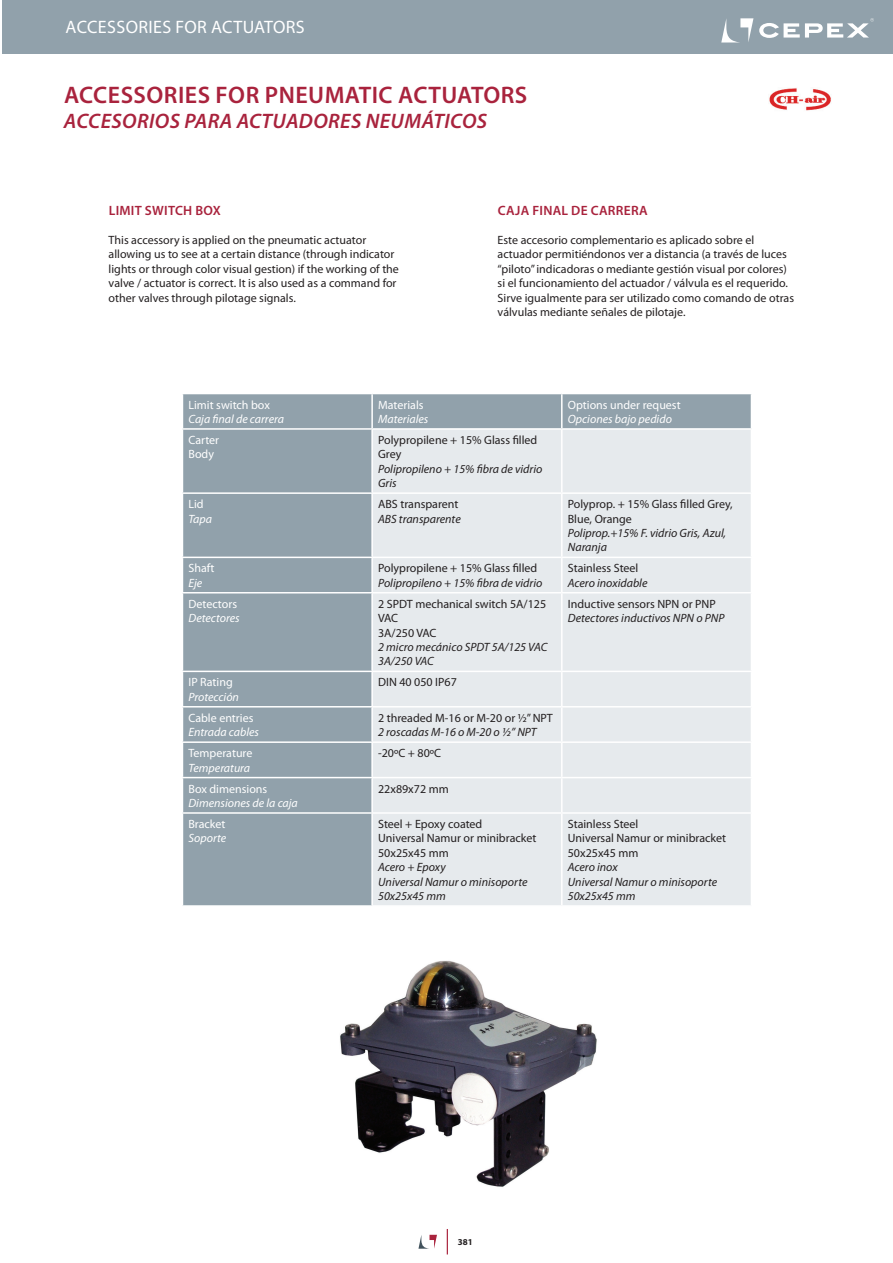
<style>
.page{position:relative;width:893px;height:1263px;background:#fff}
.page>*{position:absolute;margin:0;border:0;box-sizing:border-box;transform-origin:0 0}
.t1{font:600 24px "Myriad Pro";letter-spacing:.02em;color:#a9233d}
.t2{font:italic 600 21px "Myriad Pro";letter-spacing:.02em;color:#a9233d}
.t3{font:18px "Myriad Pro";letter-spacing:.02em;color:#fff}
.t4{font:600 13.5px "Myriad Pro";letter-spacing:.02em;color:#a9233d}
.t5{font:12px/14.4px "Myriad Pro";color:#231f20}
.t6{font:italic 12px/14.4px "Myriad Pro";color:#231f20}
.t7{font:italic 12px "Myriad Pro";color:#fff}
.t8{font:12px/14.4px "Myriad Pro";color:#fff}
.t9{font:700 9px "Myriad Pro";color:#231f20}
</style>
<div class="page">
<div style="left:2px;top:0;width:891px;height:54px;background:#91a1ab"></div>
<svg style="left:418px;top:1235px;width:19px;height:14px"></svg>
<svg style="left:447px;top:1229px;width:1px;height:25px"></svg>
<svg style="left:721px;top:18px;width:32px;height:25px"></svg>
<svg style="left:759px;top:18px;width:115px;height:20px"></svg>
<div style="left:183px;top:394px;width:568px;height:511px;background:#91a1ab"></div>
<div style="left:373px;top:430px;width:378px;height:475px;background:#e6eaed"></div>
<hr style="left:371px;top:394px;width:2px;height:34px;background:#fff">
<hr style="left:561px;top:394px;width:2px;height:34px;background:#fff">
<hr style="left:182px;top:428px;width:190px;height:2px;background:#fff">
<hr style="left:372px;top:428px;width:190px;height:2px;background:#fff">
<hr style="left:371px;top:430px;width:2px;height:62px;background:#fff">
<hr style="left:562px;top:428px;width:190px;height:2px;background:#fff">
<hr style="left:561px;top:430px;width:2px;height:62px;background:#fff">
<hr style="left:182px;top:492px;width:190px;height:2px;background:#fff">
<hr style="left:372px;top:492px;width:190px;height:2px;background:#fff">
<hr style="left:371px;top:494px;width:2px;height:63px;background:#fff">
<hr style="left:562px;top:492px;width:190px;height:2px;background:#fff">
<hr style="left:561px;top:494px;width:2px;height:63px;background:#fff">
<hr style="left:182px;top:557px;width:190px;height:1px;background:#fff">
<hr style="left:372px;top:557px;width:190px;height:1px;background:#fff">
<hr style="left:371px;top:558px;width:2px;height:34px;background:#fff">
<hr style="left:562px;top:557px;width:190px;height:1px;background:#fff">
<hr style="left:561px;top:558px;width:2px;height:34px;background:#fff">
<hr style="left:182px;top:592px;width:190px;height:1px;background:#fff">
<hr style="left:372px;top:592px;width:190px;height:1px;background:#fff">
<hr style="left:371px;top:593px;width:2px;height:78px;background:#fff">
<hr style="left:562px;top:592px;width:190px;height:1px;background:#fff">
<hr style="left:561px;top:593px;width:2px;height:78px;background:#fff">
<hr style="left:182px;top:671px;width:190px;height:1px;background:#fff">
<hr style="left:372px;top:671px;width:190px;height:1px;background:#fff">
<hr style="left:371px;top:672px;width:2px;height:34px;background:#fff">
<hr style="left:562px;top:671px;width:190px;height:1px;background:#fff">
<hr style="left:561px;top:672px;width:2px;height:34px;background:#fff">
<hr style="left:182px;top:706px;width:190px;height:1px;background:#fff">
<hr style="left:372px;top:706px;width:190px;height:1px;background:#fff">
<hr style="left:371px;top:707px;width:2px;height:34px;background:#fff">
<hr style="left:562px;top:706px;width:190px;height:1px;background:#fff">
<hr style="left:561px;top:707px;width:2px;height:34px;background:#fff">
<hr style="left:182px;top:741px;width:190px;height:2px;background:#fff">
<hr style="left:372px;top:741px;width:190px;height:2px;background:#fff">
<hr style="left:371px;top:743px;width:2px;height:34px;background:#fff">
<hr style="left:562px;top:741px;width:190px;height:2px;background:#fff">
<hr style="left:561px;top:743px;width:2px;height:34px;background:#fff">
<hr style="left:182px;top:777px;width:190px;height:1px;background:#fff">
<hr style="left:372px;top:777px;width:190px;height:1px;background:#fff">
<hr style="left:371px;top:778px;width:2px;height:34px;background:#fff">
<hr style="left:562px;top:777px;width:190px;height:1px;background:#fff">
<hr style="left:561px;top:778px;width:2px;height:34px;background:#fff">
<hr style="left:182px;top:812px;width:190px;height:2px;background:#fff">
<hr style="left:372px;top:812px;width:190px;height:2px;background:#fff">
<hr style="left:371px;top:814px;width:2px;height:91px;background:#fff">
<hr style="left:562px;top:812px;width:190px;height:2px;background:#fff">
<hr style="left:561px;top:814px;width:2px;height:91px;background:#fff">
<img style="left:340px;top:960px;width:257px;height:227px">
<img style="left:769px;top:88px;width:62px;height:23px">
<h3 class="t3" style="left:66px;top:16px;width:241px">ACCESSORIES FOR ACTUATORS</h3>
<h1 class="t1" style="left:64px;top:80px;width:465px">ACCESSORIES FOR PNEUMATIC ACTUATORS</h1>
<h2 class="t2" style="left:64px;top:108px;width:425px">ACCESORIOS PARA ACTUADORES NEUMÁTICOS</h2>
<p class="t4" style="left:109px;top:202px;width:114px">LIMIT SWITCH BOX</p>
<p class="t5" style="left:109px;top:233px;width:292px">This accessory is applied on the pneumatic actuator allowing us to see at a certain distance (through indicator lights or through color visual gestion) if the working of the valve / actuator is correct. It is also used as a command for other valves through pilotage signals.</p>
<p class="t4" style="left:498px;top:202px;width:151px">CAJA FINAL DE CARRERA</p>
<p class="t5" style="left:498px;top:233px;width:298px">Este accesorio complementario es aplicado sobre el actuador permitiéndonos ver a distancia (a través de luces “piloto” indicadoras o mediante gestión visual por colores) si el funcionamiento del actuador / válvula es el requerido.<br>Sirve igualmente para ser utilizado como comando de otras válvulas mediante señales de pilotaje.</p>
<p class="t8" style="left:188px;top:397px;width:83px">Limit switch box</p>
<p class="t7" style="left:188px;top:411px;width:97px">Caja final de carrera</p>
<p class="t8" style="left:378px;top:397px;width:47px">Materials</p>
<p class="t7" style="left:378px;top:411px;width:52px">Materiales</p>
<p class="t8" style="left:568px;top:397px;width:114px">Options under request</p>
<p class="t7" style="left:568px;top:411px;width:106px">Opciones bajo pedido</p>
<p class="t8" style="left:188px;top:432px;width:32px">Carter<br>Body</p>
<p class="t5" style="left:378px;top:432px;width:161px">Polypropilene + 15% Glass filled<br>Grey</p>
<p class="t6" style="left:378px;top:461px;width:166px">Polipropileno + 15% fibra de vidrio<br>Gris</p>
<p class="t8" style="left:188px;top:497px;width:17px">Lid</p>
<p class="t7" style="left:188px;top:511px;width:25px">Tapa</p>
<p class="t5" style="left:378px;top:497px;width:82px">ABS transparent</p>
<p class="t6" style="left:378px;top:511px;width:84px">ABS transparente</p>
<p class="t8" style="left:188px;top:561px;width:27px">Shaft</p>
<p class="t7" style="left:188px;top:575px;width:15px">Eje</p>
<p class="t5" style="left:378px;top:561px;width:161px">Polypropilene + 15% Glass filled</p>
<p class="t6" style="left:378px;top:575px;width:166px">Polipropileno + 15% fibra de vidrio</p>
<p class="t8" style="left:188px;top:596px;width:50px">Detectors</p>
<p class="t7" style="left:188px;top:611px;width:53px">Detectores</p>
<p class="t5" style="left:378px;top:596px;width:169px">2 SPDT mechanical switch 5A/125<br>VAC<br>3A/250 VAC</p>
<p class="t6" style="left:378px;top:639px;width:171px">2 micro mecánico SPDT 5A/125 VAC<br>3A/250 VAC</p>
<p class="t8" style="left:188px;top:675px;width:46px">IP Rating</p>
<p class="t7" style="left:188px;top:689px;width:52px">Protección</p>
<p class="t5" style="left:378px;top:675px;width:80px">DIN 40 050 IP67</p>
<p class="t8" style="left:188px;top:710px;width:67px">Cable entries</p>
<p class="t7" style="left:188px;top:725px;width:72px">Entrada cables</p>
<p class="t5" style="left:378px;top:710px;width:176px">2 threaded M-16 or M-20 or ½” NPT</p>
<p class="t6" style="left:378px;top:725px;width:160px">2 roscadas M-16 o M-20 o ½” NPT</p>
<p class="t8" style="left:188px;top:746px;width:65px">Temperature</p>
<p class="t7" style="left:188px;top:760px;width:63px">Temperatura</p>
<p class="t5" style="left:378px;top:746px;width:64px">-20ºC + 80ºC</p>
<p class="t8" style="left:188px;top:781px;width:80px">Box dimensions</p>
<p class="t7" style="left:188px;top:795px;width:111px">Dimensiones de la caja</p>
<p class="t5" style="left:378px;top:781px;width:72px">22x89x72 mm</p>
<p class="t8" style="left:188px;top:816px;width:39px">Bracket</p>
<p class="t7" style="left:188px;top:831px;width:39px">Soporte</p>
<p class="t5" style="left:378px;top:816px;width:160px">Steel + Epoxy coated<br>Universal Namur or minibracket<br>50x25x45 mm</p>
<p class="t6" style="left:378px;top:860px;width:151px">Acero + Epoxy<br>Universal Namur o minisoporte<br>50x25x45 mm</p>
<p class="t5" style="left:568px;top:497px;width:166px">Polyprop. + 15% Glass filled Grey,<br>Blue, Orange</p>
<p class="t6" style="left:568px;top:525px;width:160px">Poliprop.+15% F. vidrio Gris, Azul,<br>Naranja</p>
<p class="t5" style="left:568px;top:561px;width:72px">Stainless Steel</p>
<p class="t6" style="left:568px;top:575px;width:81px">Acero inoxidable</p>
<p class="t5" style="left:568px;top:596px;width:149px">Inductive sensors NPN or PNP</p>
<p class="t6" style="left:568px;top:611px;width:158px">Detectores inductivos NPN o PNP</p>
<p class="t5" style="left:568px;top:816px;width:160px">Stainless Steel<br>Universal Namur or minibracket<br>50x25x45 mm</p>
<p class="t6" style="left:568px;top:860px;width:151px">Acero inox<br>Universal Namur o minisoporte<br>50x25x45 mm</p>
<p class="t9" style="left:458px;top:1236px;width:16px">381</p>
</div>
